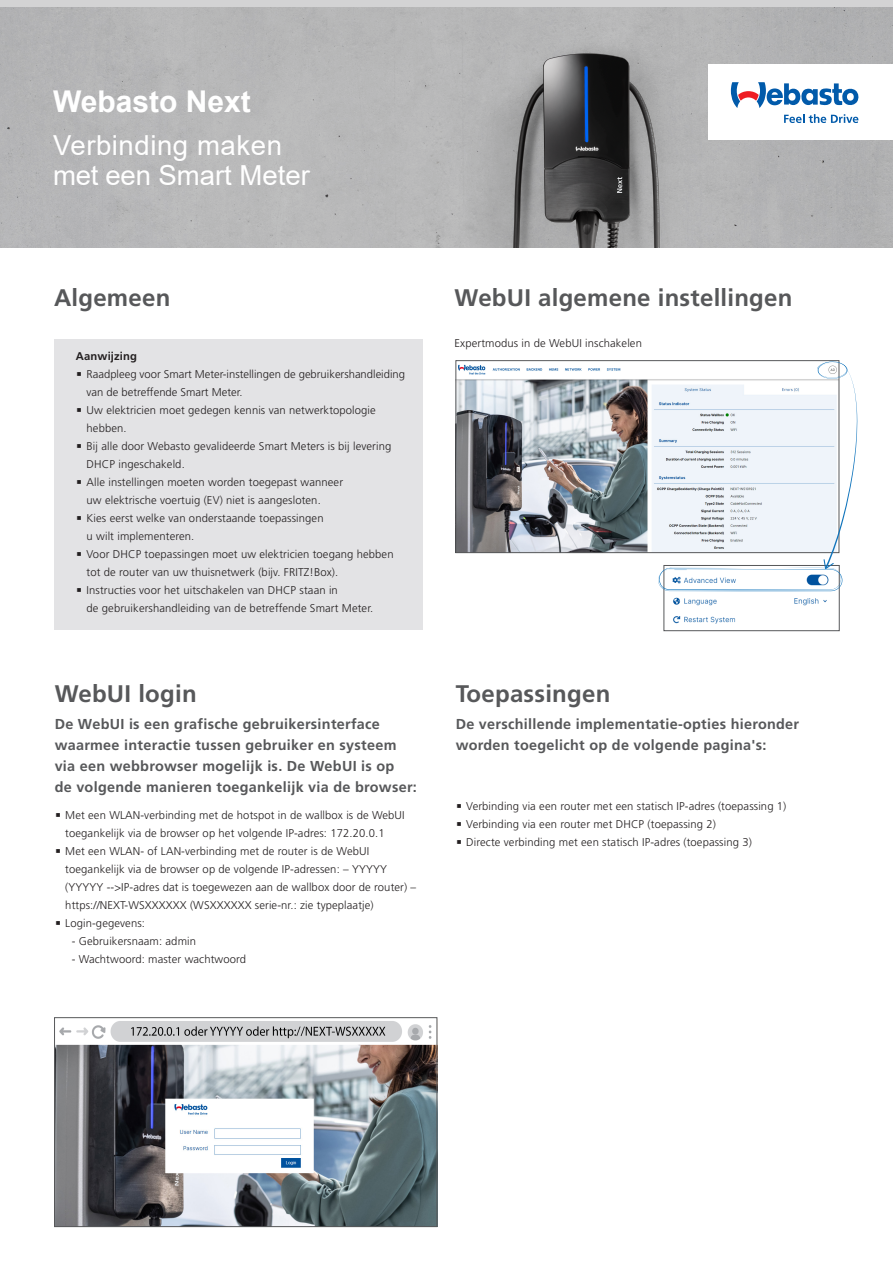
<style>
.page{position:relative;width:893px;height:1281px;background:#fff}
.page>*{position:absolute;margin:0;border:0;box-sizing:border-box;transform-origin:0 0}
.t1{font:700 30px "Arial";color:#fff}
.t2{font:27.6px/30px "Arial";color:#fff}
.t3{font:700 24px "Frutiger";letter-spacing:.01em;color:#57585a}
.t4{font:700 14.4px/21px "Frutiger";letter-spacing:.02em;color:#57585a}
.t5{font:300 11.25px/18px "Frutiger";letter-spacing:.01em;color:#231f20}
.t6{font:700 11.25px "Frutiger";letter-spacing:.01em;color:#231f20}
</style>
<div class="page">
<div style="left:0;top:0;width:893px;height:248px;background:#b7b7b7"></div>
<div style="left:54px;top:339px;width:368px;height:290px;background:#e3e3e5"></div>
<img style="left:458px;top:364px;width:200px;height:187px">
<img style="left:669px;top:591px;width:164px;height:33px">
<div style="left:664px;top:565px;width:176px;height:66px;border:1px solid #57585a"></div>
<img style="left:56px;top:1044px;width:379px;height:181px">
<img style="left:59px;top:1021px;width:373px;height:21px">
<div style="left:54px;top:1017px;width:383px;height:210px;border:1px solid #57585a"></div>
<div style="left:709px;top:64px;width:184px;height:76px;background:#fff"></div>
<svg style="left:784px;top:114px;width:74px;height:9px"></svg>
<svg style="left:731px;top:82px;width:127px;height:26px"></svg>
<img style="left:452px;top:4px;width:277px;height:244px">
<svg style="left:658px;top:361px;width:200px;height:230px"></svg>
<h1 class="t1" style="left:53px;top:80px;width:199px">Webasto Next</h1>
<h2 class="t2" style="left:53px;top:130px;width:259px">Verbinding maken met een Smart Meter</h2>
<h3 class="t3" style="left:54px;top:284px;width:118px">Algemeen</h3>
<p class="t6" style="left:76px;top:349px;width:63px">Aanwijzing</p>
<p class="t5" style="left:87px;top:365px;width:320px">Raadpleeg voor Smart Meter-instellingen de gebruikershandleiding van de betreffende Smart Meter.<br>Uw elektricien moet gedegen kennis van netwerktopologie hebben.<br>Bij alle door Webasto gevalideerde Smart Meters is bij levering DHCP ingeschakeld.<br>Alle instellingen moeten worden toegepast wanneer<br>uw elektrische voertuig (EV) niet is aangesloten.<br>Kies eerst welke van onderstaande toepassingen<br>u wilt implementeren.<br>Voor DHCP toepassingen moet uw elektricien toegang hebben tot de router van uw thuisnetwerk (bijv. FRITZ!Box).<br>Instructies voor het uitschakelen van DHCP staan in<br>de gebruikershandleiding van de betreffende Smart Meter.</p>
<h3 class="t3" style="left:55px;top:680px;width:143px">WebUI login</h3>
<p class="t4" style="left:55px;top:714px;width:364px">De WebUI is een grafische gebruikersinterface waarmee interactie tussen gebruiker en systeem via een webbrowser mogelijk is. De WebUI is op<br>de volgende manieren toegankelijk via de browser:</p>
<p class="t5" style="left:65px;top:806px;width:352px">Met een WLAN-verbinding met de hotspot in de wallbox is de WebUI toegankelijk via de browser op het volgende IP-adres: 172.20.0.1<br>Met een WLAN- of LAN-verbinding met de router is de WebUI toegankelijk via de browser op de volgende IP-adressen: – YYYYY (YYYYY --&gt;IP-adres dat is toegewezen aan de wallbox door de router) – https://NEXT-WSXXXXXX (WSXXXXXX serie-nr.: zie typeplaatje)<br>Login-gegevens:</p>
<p class="t5" style="left:72px;top:932px;width:126px">- Gebruikersnaam: admin</p>
<p class="t5" style="left:72px;top:950px;width:176px">- Wachtwoord: master wachtwoord</p>
<h3 class="t3" style="left:454px;top:284px;width:339px">WebUI algemene instellingen</h3>
<p class="t5" style="left:454px;top:335px;width:189px">Expertmodus in de WebUI inschakelen</p>
<h3 class="t3" style="left:456px;top:680px;width:156px">Toepassingen</h3>
<p class="t4" style="left:456px;top:714px;width:345px">De verschillende implementatie-opties hieronder worden toegelicht op de volgende pagina's:</p>
<p class="t5" style="left:466px;top:797px;width:322px">Verbinding via een router met een statisch IP-adres (toepassing 1)<br>Verbinding via een router met DHCP (toepassing 2)<br>Directe verbinding met een statisch IP-adres (toepassing 3)</p>
</div>
